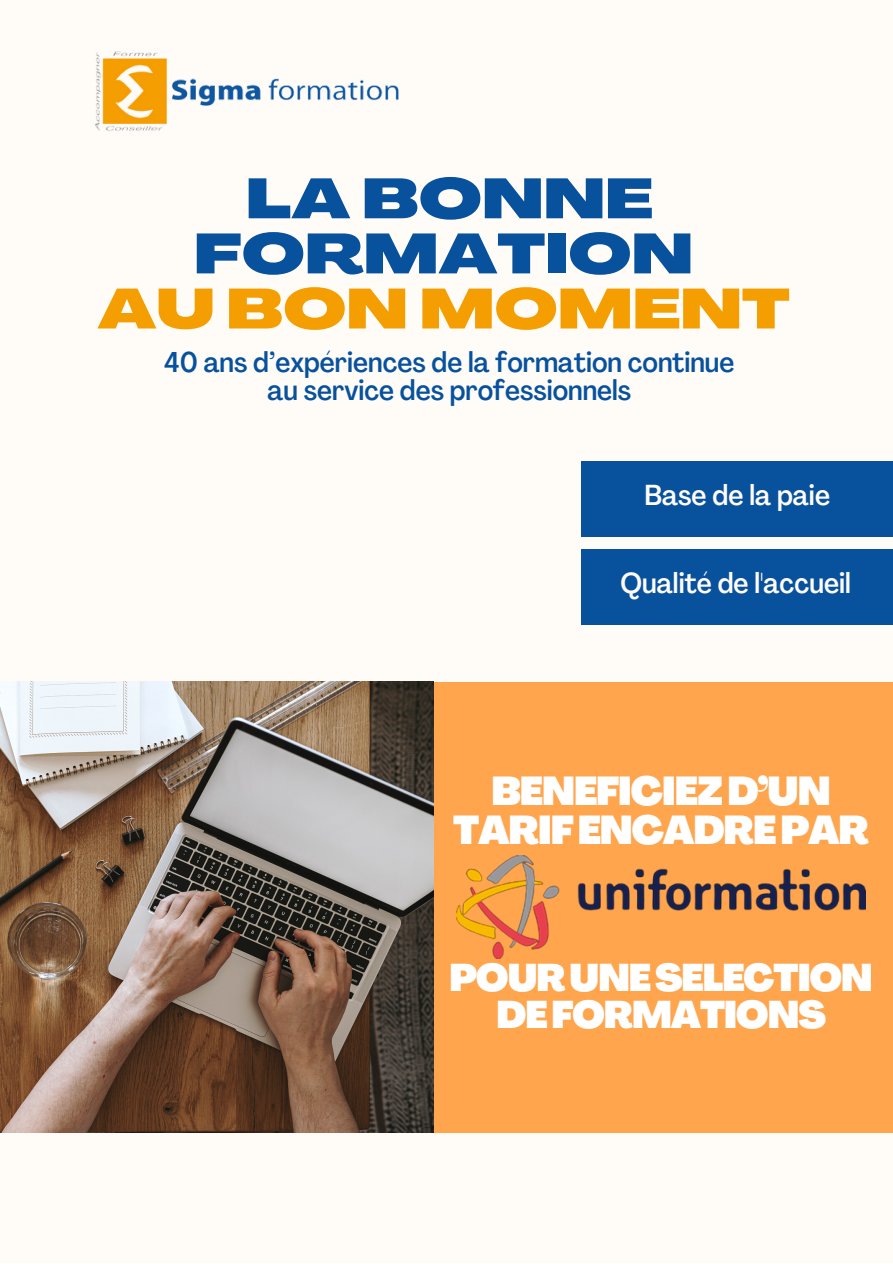
<style>
.page{position:relative;width:893px;height:1264px;background:#fff}
.page>*{position:absolute;margin:0;border:0;box-sizing:border-box;transform-origin:0 0}
.t1{font:900 55.5px/55.1px "Agrandir Grand";color:#07519d;text-align:center}
.t2{font:900 55.5px "Agrandir Grand";color:#f59e01}
.t3{font:900 39.6px/39.3px "Agrandir";letter-spacing:-.04em;color:#fff;text-align:center}
.t4{font:900 37.8px/37px "Agrandir";letter-spacing:-.04em;color:#fff;text-align:center}
.t5{font:500 condensed 28.5px "Agrandir";color:#fffcf8}
.t6{font:500 condensed 28.2px/28px "Agrandir";color:#07519d;text-align:center}
</style>
<div class="page">
<div style="left:0;top:0;width:892px;height:1262px;background:#fffcf8"></div>
<div style="left:433px;top:681px;width:459px;height:451px;background:#fea54e"></div>
<img style="left:0;top:681px;width:433px;height:451px">
<img style="left:456px;top:855px;width:409px;height:103px">
<div style="left:581px;top:461px;width:311px;height:75px;background:#07519d"></div>
<div style="left:581px;top:549px;width:311px;height:75px;background:#07519d"></div>
<img style="left:95px;top:51px;width:304px;height:80px">
<h1 class="t1" style="left:194px;top:177px;width:500px">LA BONNE<br>FORMATION</h1>
<h1 class="t2" style="left:97px;top:287px;width:693px">AU BON MOMENT</h1>
<p class="t6" style="left:164px;top:350px;width:571px">40 ans d’expériences de la formation continue au service des professionnels</p>
<p class="t5" style="left:644px;top:483px;width:187px">Base de la paie</p>
<p class="t5" style="left:620px;top:571px;width:232px">Qualité de l'accueil</p>
<h2 class="t3" style="left:453px;top:775px;width:418px">BENEFICIEZD’UN<br>TARIFENCADREPAR</h2>
<h3 class="t4" style="left:449px;top:963px;width:425px">POURUNESELECTION<br>DEFORMATIONS</h3>
</div>
